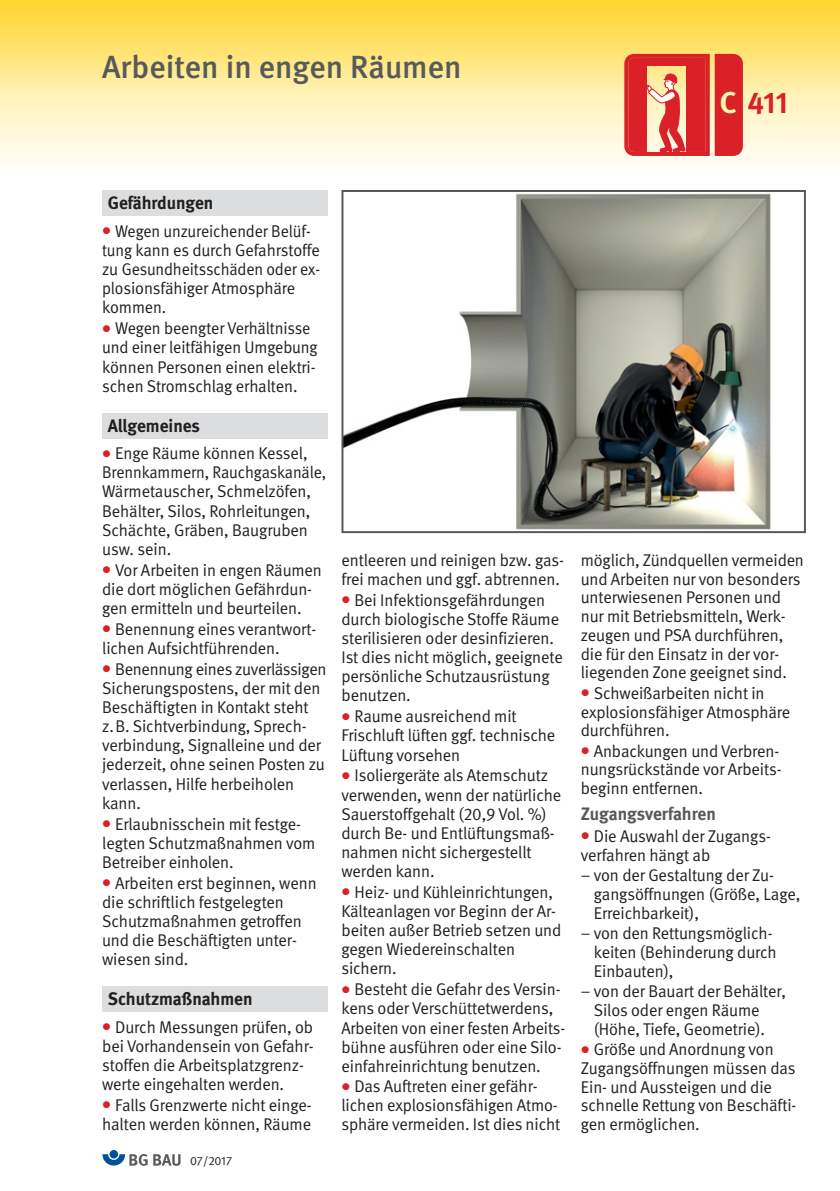
<style>
.page{position:relative;width:840px;height:1191px;background:#fff}
.page>*{position:absolute;margin:0;border:0;box-sizing:border-box;transform-origin:0 0}
.t1{font:500 32px "DGUV Meta";color:#58595b}
.t2{font:700 30px "DGUV Meta";color:#da2128}
.t3{font:700 18px "DGUV Meta";color:#231f20}
.t4{font:700 18px "DGUV Meta";color:#58595b}
.t5{font:17px/19.2px "DGUV Meta";letter-spacing:-.005em;color:#231f20}
.t6{font:17px/19.2px "DGUV Meta";letter-spacing:-.005em;color:#231f20;scale:.94 1}
.t7{font:17px/19.2px "DGUV Meta";letter-spacing:-.005em;color:#231f20;scale:.95 1}
.t8{font:12px "DGUV Meta";letter-spacing:-.005em;color:#231f20}
.s1{color:#fff9ae}
.s2{color:#da2128}
</style>
<div class="page">
<svg style="left:0;top:96px;width:839px;height:70px"></svg>
<img style="left:0;top:0;width:839px;height:96px">
<svg style="left:645px;top:73px;width:40px;height:79px"></svg>
<svg style="left:624px;top:54px;width:9px;height:102px"></svg>
<div style="left:714px;top:54px;width:28px;height:102px;background:#da2128"></div>
<img style="left:344px;top:193px;width:427px;height:337px">
<div style="left:341px;top:190px;width:464px;height:343px;border:2px solid #58595b"></div>
<div style="left:102px;top:413px;width:225px;height:26px;background:#dcddde"></div>
<div style="left:102px;top:190px;width:225px;height:25px;background:#dcddde"></div>
<div style="left:102px;top:986px;width:225px;height:25px;background:#dcddde"></div>
<div style="left:109px;top:1150px;width:9px;height:8px;background:#00519c;border-radius:50%"></div>
<svg style="left:102px;top:1154px;width:45px;height:11px"></svg>
<svg style="left:153px;top:1154px;width:27px;height:11px"></svg>
<h1 class="t1" style="left:102px;top:55px;width:361px">Arbeiten in engen Räumen</h1>
<h2 class="t2" style="left:719px;top:90px;width:70px"><span class="s1">C</span> 411</h2>
<p class="t3" style="left:108px;top:196px;width:107px">Gefährdungen</p>
<p class="t6" style="left:102px;top:223px;width:233px"><span class="s2">●</span> Wegen unzureichender Belüf&shy;tung kann es durch Gefahrstoffe zu Gesundheitsschäden oder ex&shy;plosionsfähiger Atmosphäre kommen.</p>
<p class="t7" style="left:102px;top:320px;width:228px"><span class="s2">●</span> Wegen beengter Verhältnisse und einer leitfähigen Umgebung können Personen einen elektri&shy;schen Stromschlag erhalten.</p>
<p class="t3" style="left:108px;top:418px;width:94px">Allgemeines</p>
<p class="t5" style="left:102px;top:445px;width:225px"><span class="s2">●</span> Enge Räume können Kessel,<br>Brennkammern, Rauchgaskanäle,<br>Wärmetauscher, Schmelzöfen,<br>Behälter, Silos, Rohrleitungen,<br>Schächte, Gräben, Baugruben usw. sein.</p>
<p class="t5" style="left:102px;top:561px;width:221px"><span class="s2">●</span> Vor Arbeiten in engen Räumen die dort möglichen Gefährdun&shy;gen ermitteln und beurteilen.</p>
<p class="t5" style="left:102px;top:620px;width:215px"><span class="s2">●</span> Benennung eines verantwort&shy;lichen Aufsichtführenden.</p>
<p class="t5" style="left:102px;top:660px;width:226px"><span class="s2">●</span> Benennung eines zuverlässigen<br>Sicherungspostens, der mit den<br>Beschäftigten in Kontakt steht z.B. Sichtverbindung, Sprech&shy;verbindung, Signalleine und der jederzeit, ohne seinen Posten zu verlassen, Hilfe herbeiholen kann.</p>
<p class="t5" style="left:102px;top:815px;width:215px"><span class="s2">●</span> Erlaubnisschein mit festge - legten Schutzmaßnahmen vom<br>Betreiber einholen.</p>
<p class="t5" style="left:102px;top:874px;width:216px"><span class="s2">●</span> Arbeiten erst beginnen, wenn die schriftlich festgelegten<br>Schutz maßnahmen getroffen und die Beschäftigten unter - wiesen sind.</p>
<p class="t3" style="left:108px;top:991px;width:146px">Schutzmaßnahmen</p>
<p class="t5" style="left:102px;top:1018px;width:213px"><span class="s2">●</span> Durch Messungen prüfen, ob bei Vorhandensein von Gefahr&shy;stoffen die Arbeitsplatzgrenz&shy;werte eingehalten werden.</p>
<p class="t5" style="left:102px;top:1096px;width:211px"><span class="s2">●</span> Falls Grenzwerte nicht einge&shy;halten werden können, Räume</p>
<p class="t8" style="left:190px;top:1156px;width:43px">07/2017</p>
<p class="t5" style="left:341px;top:551px;width:224px">entleeren und reinigen bzw. gas&shy;frei machen und ggf. abtrennen.</p>
<p class="t5" style="left:341px;top:591px;width:223px"><span class="s2">●</span> Bei Infektionsgefährdungen durch biologische Stoffe Räume sterilisieren oder desinfizieren.<br>Ist dies nicht möglich, geeignete persönliche Schutzausrüstung benutzen.</p>
<p class="t5" style="left:341px;top:708px;width:215px"><span class="s2">●</span> Raume ausreichend mit<br>Frischluft lüften ggf. technische<br>Lüftung vorsehen</p>
<p class="t5" style="left:341px;top:767px;width:221px"><span class="s2">●</span> Isoliergeräte als Atemschutz verwenden, wenn der natürliche<br>Sauerstoffgehalt (20,9 Vol. %) durch Be- und Entlüftungsmaß&shy;nahmen nicht sichergestellt werden kann.</p>
<p class="t5" style="left:341px;top:883px;width:221px"><span class="s2">●</span> Heiz- und Kühleinrichtungen,<br>Kälteanlagen vor Beginn der Ar - beiten außer Betrieb setzen und gegen Wiedereinschalten sichern.</p>
<p class="t5" style="left:341px;top:981px;width:225px"><span class="s2">●</span> Besteht die Gefahr des Versin&shy;kens oder Verschüttetwerdens,<br>Arbeiten von einer festen Arbeits - bühne ausführen oder eine Silo - einfahreinrichtung benutzen.</p>
<p class="t5" style="left:341px;top:1078px;width:220px"><span class="s2">●</span> Das Auftreten einer gefähr&shy;lichen explosionsfähigen Atmo&shy;sphäre vermeiden. Ist dies nicht</p>
<p class="t5" style="left:580px;top:552px;width:224px">möglich, Zündquellen vermeiden und Arbeiten nur von besonders unterwiesenen Personen und nur mit Betriebsmitteln, Werk&shy;zeugen und PSA durch führen, die für den Einsatz in der vor - liegenden Zone geeignet sind.</p>
<p class="t5" style="left:580px;top:684px;width:211px"><span class="s2">●</span> Schweißarbeiten nicht in explosionsfähiger Atmosphäre durchführen.</p>
<p class="t5" style="left:580px;top:742px;width:202px"><span class="s2">●</span> Anbackungen und Verbren&shy;nungsrückstände vor Arbeits - beginn entfernen.</p>
<p class="t4" style="left:580px;top:807px;width:136px">Zugangs verfahren</p>
<p class="t5" style="left:580px;top:828px;width:191px"><span class="s2">●</span> Die Auswahl der Zugangs - verfahren hängt ab</p>
<p class="t5" style="left:593px;top:867px;width:208px;text-indent:-13px">– von der Gestaltung der Zu&shy;gangsöffnungen (Größe, Lage,<br>Erreichbarkeit),</p>
<p class="t5" style="left:593px;top:925px;width:184px;text-indent:-13px">– von den Rettungsmöglich - keiten (Behinderung durch<br>Einbauten),</p>
<p class="t5" style="left:593px;top:983px;width:193px;text-indent:-13px">– von der Bauart der Behälter,<br>Silos oder engen Räume (Höhe, Tiefe, Geometrie).</p>
<p class="t5" style="left:580px;top:1041px;width:217px"><span class="s2">●</span> Größe und Anordnung von<br>Zugangsöffnungen müssen das<br>Ein- und Aussteigen und die schnelle Rettung von Beschäfti&shy;gen ermöglichen.</p>
</div>
